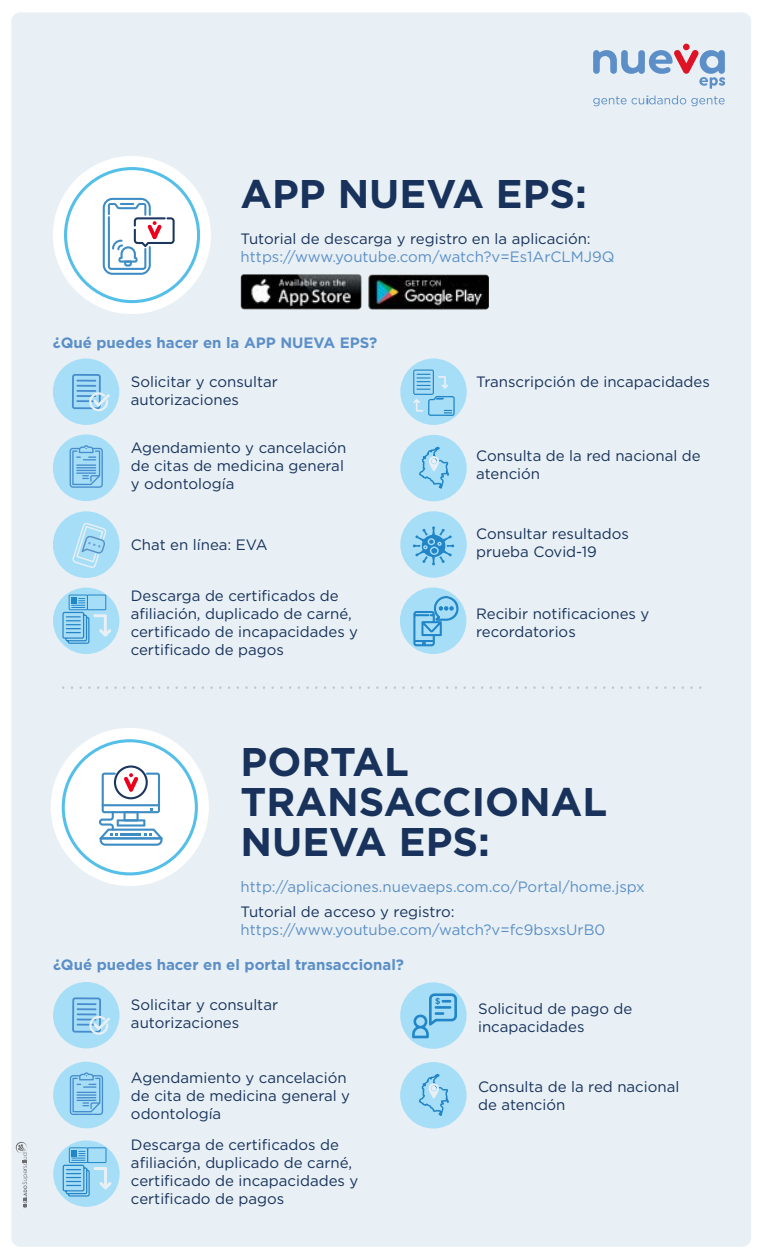
<style>
.page{position:relative;width:765px;height:1260px;background:#fff}
.page>*{position:absolute;margin:0;border:0;box-sizing:border-box;transform-origin:0 0}
.t1{font:700 40px/40px "Gotham";color:#18325b}
.t2{font:15px/18px "Gotham";color:#18325b}
.t3{font:15px "Gotham";color:#5c8fc7}
.t4{font:700 15px "Gotham";color:#5c8fc7}
</style>
<div class="page">
<div style="left:11px;top:12px;width:740px;height:1235px;background:#e8f0f5;border-radius:9px"></div>
<svg style="left:15px;top:1142px;width:13px;height:66px"></svg>
<div style="left:683px;top:44px;width:7px;height:6px;background:#de1426;border-radius:50%"></div>
<svg style="left:593px;top:50px;width:132px;height:39px"></svg>
<svg style="left:593px;top:95px;width:132px;height:11px"></svg>
<img style="left:241px;top:274px;width:120px;height:36px">
<img style="left:368px;top:275px;width:121px;height:35px">
<div style="left:53px;top:434px;width:67px;height:67px;background:#a6def7;border-radius:50%"></div>
<svg style="left:70px;top:445px;width:33px;height:43px"></svg>
<div style="left:53px;top:511px;width:67px;height:67px;background:#a6def7;border-radius:50%"></div>
<svg style="left:72px;top:523px;width:34px;height:45px"></svg>
<div style="left:53px;top:359px;width:66px;height:66px;background:#a6def7;border-radius:50%"></div>
<div style="left:53px;top:588px;width:66px;height:66px;background:#a6def7;border-radius:50%"></div>
<svg style="left:62px;top:595px;width:49px;height:49px"></svg>
<svg style="left:72px;top:374px;width:38px;height:37px"></svg>
<div style="left:400px;top:1062px;width:67px;height:67px;background:#a6def7;border-radius:50%"></div>
<svg style="left:419px;top:1074px;width:30px;height:42px"></svg>
<div style="left:400px;top:982px;width:67px;height:67px;background:#a6def7;border-radius:50%"></div>
<svg style="left:412px;top:993px;width:45px;height:45px"></svg>
<div style="left:53px;top:1140px;width:67px;height:67px;background:#a6def7;border-radius:50%"></div>
<svg style="left:63px;top:1147px;width:49px;height:50px"></svg>
<div style="left:53px;top:1062px;width:67px;height:66px;background:#a6def7;border-radius:50%"></div>
<svg style="left:70px;top:1072px;width:33px;height:43px"></svg>
<div style="left:53px;top:982px;width:67px;height:66px;background:#a6def7;border-radius:50%"></div>
<svg style="left:72px;top:997px;width:38px;height:38px"></svg>
<svg style="left:63px;top:686px;width:637px;height:3px"></svg>
<div style="left:53px;top:156px;width:158px;height:158px;background:#fff;border-radius:50%"></div>
<svg style="left:64px;top:167px;width:136px;height:136px"></svg>
<div style="left:51px;top:728px;width:158px;height:158px;background:#fff;border-radius:50%"></div>
<svg style="left:62px;top:739px;width:136px;height:136px"></svg>
<div style="left:400px;top:435px;width:67px;height:66px;background:#a6def7;border-radius:50%"></div>
<svg style="left:419px;top:446px;width:30px;height:43px"></svg>
<div style="left:400px;top:359px;width:67px;height:66px;background:#a6def7;border-radius:50%"></div>
<svg style="left:413px;top:369px;width:42px;height:47px"></svg>
<div style="left:400px;top:588px;width:66px;height:66px;background:#a6def7;border-radius:50%"></div>
<svg style="left:414px;top:596px;width:44px;height:50px"></svg>
<div style="left:400px;top:511px;width:67px;height:67px;background:#a6def7;border-radius:50%"></div>
<svg style="left:413px;top:526px;width:41px;height:39px"></svg>
<h1 class="t1" style="left:241px;top:173px;width:348px">APP NUEVA EPS:</h1>
<p class="t2" style="left:241px;top:229px;width:352px">Tutorial de descarga y registro en la aplicación:</p>
<p class="t3" style="left:241px;top:247px;width:376px">https://www.youtube.com/watch?v=Es1ArCLMJ9Q</p>
<p class="t4" style="left:53px;top:334px;width:326px">¿Qué puedes hacer en la APP NUEVA EPS?</p>
<p class="t2" style="left:131px;top:372px;width:149px">Solicitar y consultar autorizaciones</p>
<p class="t2" style="left:131px;top:439px;width:217px">Agendamiento y cancelación de citas de medicina general y odontología</p>
<p class="t2" style="left:131px;top:536px;width:138px">Chat en línea: EVA</p>
<p class="t2" style="left:131px;top:586px;width:229px">Descarga de certificados de afiliación, duplicado de carné, certificado de incapacidades y certificado de pagos</p>
<p class="t2" style="left:476px;top:372px;width:235px">Transcripción de incapacidades</p>
<p class="t2" style="left:476px;top:447px;width:226px">Consulta de la red nacional de atención</p>
<p class="t2" style="left:476px;top:524px;width:154px">Consultar resultados prueba Covid-19</p>
<p class="t2" style="left:476px;top:604px;width:175px">Recibir notificaciones y recordatorios</p>
<h1 class="t1" style="left:241px;top:741px;width:368px">PORTAL<br>TRANSACCIONAL<br>NUEVA EPS:</h1>
<p class="t3" style="left:241px;top:877px;width:406px">http://aplicaciones.nuevaeps.com.co/Portal/home.jspx</p>
<p class="t2" style="left:241px;top:902px;width:216px">Tutorial de acceso y registro:</p>
<p class="t3" style="left:241px;top:920px;width:366px">https://www.youtube.com/watch?v=fc9bsxsUrB0</p>
<p class="t4" style="left:53px;top:956px;width:353px">¿Qué puedes hacer en el portal transaccional?</p>
<p class="t2" style="left:131px;top:996px;width:149px">Solicitar y consultar autorizaciones</p>
<p class="t2" style="left:131px;top:1068px;width:221px">Agendamiento y cancelación de cita de medicina general y odontología</p>
<p class="t2" style="left:131px;top:1135px;width:229px">Descarga de certificados de afiliación, duplicado de carné, certificado de incapacidades y certificado de pagos</p>
<p class="t2" style="left:478px;top:1000px;width:156px">Solicitud de pago de incapacidades</p>
<p class="t2" style="left:478px;top:1077px;width:203px">Consulta de la red nacional de atención</p>
</div>
